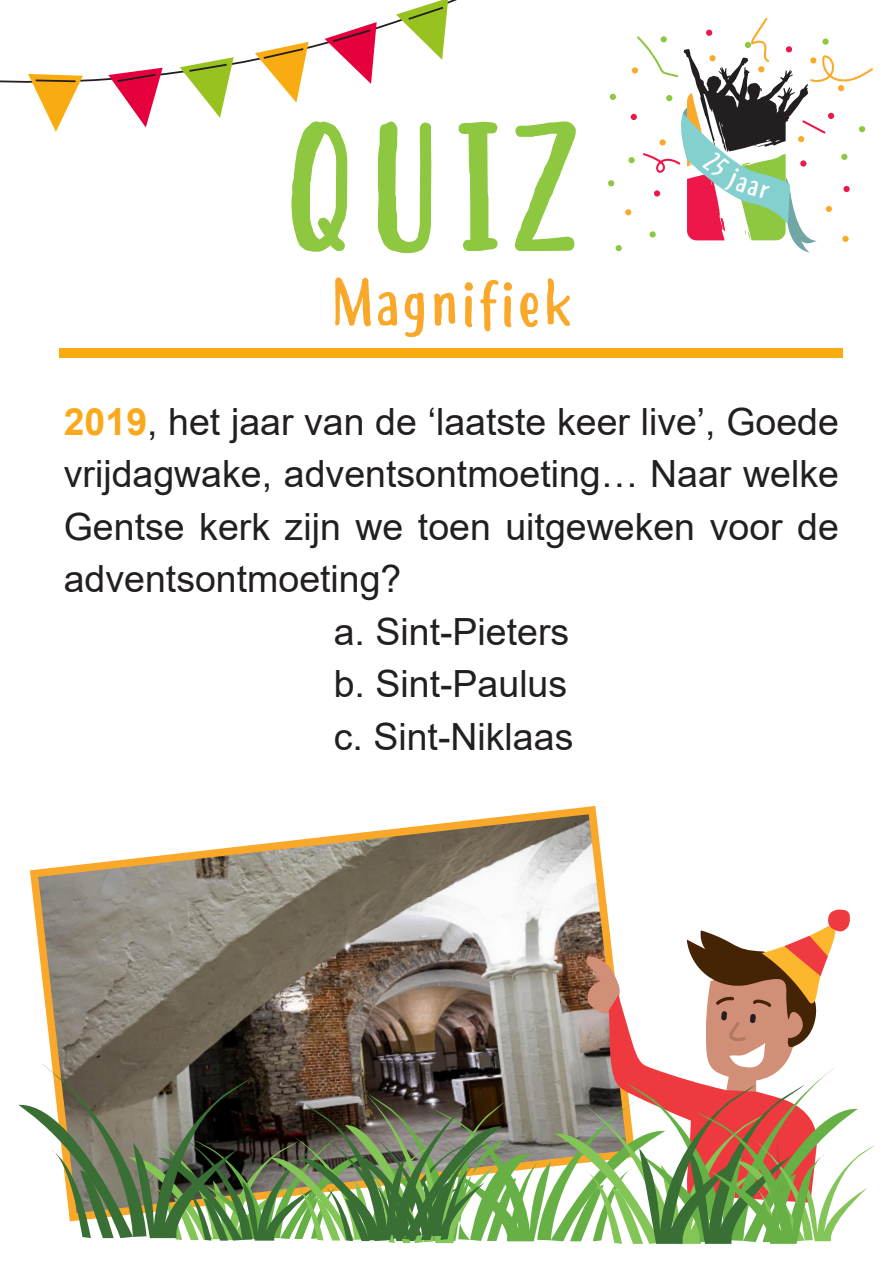
<style>
.page{position:relative;width:893px;height:1263px;background:#fff}
.page>*{position:absolute;margin:0;border:0;box-sizing:border-box;transform-origin:0 0}
.t1{font:178.65px "Hastoler";color:#8ec740}
.t2{font:66px "Hastoler";color:#faa82a}
.t3{font:37.5px/52.5px "Arial";color:#231f20;text-align:justify}
.s1{font-weight:700;color:#f9a91b}
</style>
<div class="page">
<svg style="left:29px;top:806px;width:578px;height:103px"></svg>
<div style="left:615px;top:245px;width:7px;height:6px;background:#8ec740;border-radius:50%"></div>
<svg style="left:28px;top:22px;width:349px;height:110px"></svg>
<svg style="left:396px;top:0;width:52px;height:60px"></svg>
<div style="left:59px;top:349px;width:784px;height:9px;background:#f9ac12"></div>
<img style="left:18px;top:909px;width:857px;height:335px">
<svg style="left:625px;top:17px;width:248px;height:236px"></svg>
<p class="t1" style="left:280px;top:90px;width:302px">QUIZ</p>
<p class="t2" style="left:329px;top:267px;width:245px">Magnifiek</p>
<p class="t3" style="left:64px;top:395px;width:777px"><span class="s1">2019</span>, het jaar van de ‘laatste keer live’, Goede vrijdagwake, adventsontmoeting… Naar welke Gentse kerk zijn we toen uitgeweken voor de adventsontmoeting?</p>
<p class="t3" style="left:334px;top:605px;width:237px">a. Sint-Pieters</p>
<p class="t3" style="left:334px;top:658px;width:235px">b. Sint-Paulus</p>
<p class="t3" style="left:334px;top:710px;width:241px">c. Sint-Niklaas</p>
</div>
